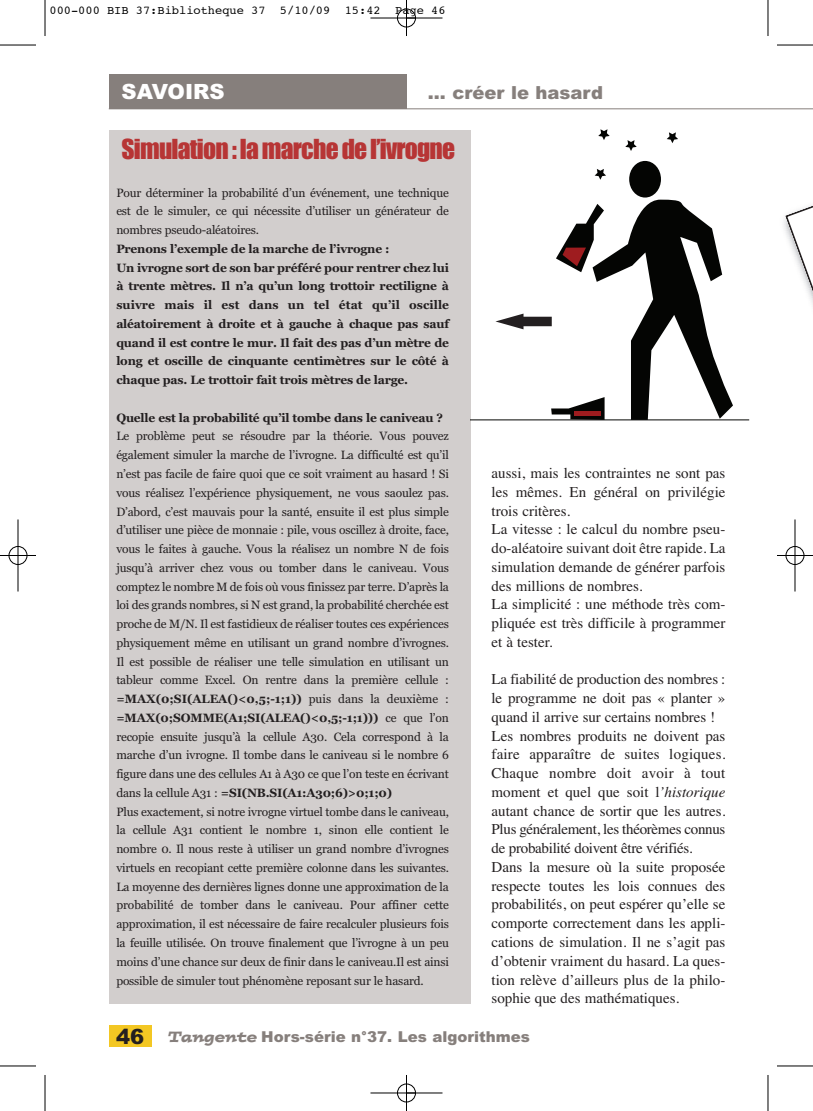
<style>
.page{position:relative;width:813px;height:1111px;background:#fff}
.page>*{position:absolute;margin:0;border:0;box-sizing:border-box;transform-origin:0 0}
.t1{font:25.5px "Impact";letter-spacing:-.03em;color:#b73535}
.t2{font:900 21px "Arial";color:#fff}
.t3{font:900 18px "Arial";color:#867f7c}
.t4{font:15px/18.8px "Times";color:#231f20}
.t5{font:900 15px "Arial";color:#867f7c}
.t6{font:12px/18.8px "Georgia";letter-spacing:-.015em;color:#231f20;text-align:justify}
.t7{font:700 12px/18.8px "Georgia";letter-spacing:-.015em;color:#231f20}
.t8{font:12px "Courier";color:#000}
.s1{font-weight:700}
.s2{font-style:italic}
.s3{font-size:21px;color:#231f20}
.s4{font-family:"Postino";font-weight:400;font-style:italic}
</style>
<div class="page">
<hr style="left:768px;top:109px;width:45px;height:1px;background:#867f7c">
<div style="left:109px;top:1025px;width:42px;height:21px;background:#f3c723"></div>
<div style="left:109px;top:75px;width:297px;height:34px;background:#867f7c"></div>
<hr style="left:109px;top:109px;width:659px;height:1px;background:#867f7c">
<div style="left:109px;top:130px;width:361px;height:873px;background:#d2cecd"></div>
<div style="left:629px;top:161px;width:32px;height:36px;background:#040503;border-radius:50%"></div>
<svg style="left:595px;top:169px;width:11px;height:11px"></svg>
<svg style="left:625px;top:140px;width:12px;height:11px"></svg>
<svg style="left:598px;top:129px;width:12px;height:11px"></svg>
<svg style="left:667px;top:132px;width:11px;height:11px"></svg>
<hr style="left:470px;top:419px;width:279px;height:1px;background:#040503">
<svg style="left:495px;top:200px;width:238px;height:220px"></svg>
<svg style="left:785px;top:205px;width:28px;height:100px"></svg>
<hr style="left:45px;top:0;width:1px;height:36px;background:#000">
<hr style="left:0;top:45px;width:36px;height:1px;background:#000">
<hr style="left:768px;top:0;width:1px;height:36px;background:#000">
<hr style="left:777px;top:45px;width:36px;height:1px;background:#000">
<hr style="left:45px;top:1074px;width:1px;height:36px;background:#000">
<hr style="left:0;top:1065px;width:36px;height:1px;background:#000">
<hr style="left:768px;top:1074px;width:1px;height:36px;background:#000">
<hr style="left:777px;top:1065px;width:36px;height:1px;background:#000">
<div style="left:9px;top:546px;width:18px;height:19px;border:1px solid #fff;border-radius:50%"></div>
<div style="left:785px;top:546px;width:19px;height:19px;border:1px solid #fff;border-radius:50%"></div>
<hr style="left:370px;top:18px;width:72px;height:1px;background:#000">
<hr style="left:370px;top:1092px;width:72px;height:1px;background:#000">
<hr style="left:18px;top:519px;width:1px;height:72px;background:#000">
<hr style="left:795px;top:519px;width:1px;height:72px;background:#000">
<hr style="left:406px;top:0;width:1px;height:36px;background:#000">
<hr style="left:406px;top:1074px;width:1px;height:36px;background:#000">
<hr style="left:0;top:555px;width:36px;height:1px;background:#000">
<hr style="left:777px;top:555px;width:36px;height:1px;background:#000">
<div style="left:397px;top:9px;width:19px;height:18px;border:1px solid #000;border-radius:50%"></div>
<div style="left:397px;top:1083px;width:19px;height:19px;border:1px solid #000;border-radius:50%"></div>
<div style="left:9px;top:546px;width:18px;height:18px;border:1px solid #000;border-radius:50%"></div>
<div style="left:786px;top:546px;width:18px;height:18px;border:1px solid #000;border-radius:50%"></div>
<p class="t8" style="left:50px;top:4px;width:398px">000-000 BIB 37:Bibliotheque 37 5/10/09 15:42 Page 46</p>
<h2 class="t2" style="left:122px;top:84px;width:105px">SAVOIRS</h2>
<h1 class="t1" style="left:122px;top:141px;width:335px">Simulation : la marche de l’ivrogne</h1>
<p class="t6" style="left:116px;top:184px;width:334px">Pour déterminer la probabilité d’un événement, une technique est de le simuler, ce qui nécessite d’utiliser un générateur de nombres pseudo-aléatoires.</p>
<p class="t7" style="left:116px;top:240px;width:334px">Prenons l’exemple de la marche de l’ivrogne :<br>Un ivrogne sort de son bar préféré pour rentrer chez lui à trente mètres. Il n’a qu’un long trottoir rectiligne à suivre mais il est dans un tel état qu’il oscille aléatoirement à droite et à gauche à chaque pas sauf quand il est contre le mur. Il fait des pas d’un mètre de long et oscille de cinquante centimètres sur le côté à chaque pas. Le trottoir fait trois mètres de large.</p>
<p class="t7" style="left:116px;top:409px;width:328px">Quelle est la probabilité qu’il tombe dans le caniveau ?</p>
<p class="t6" style="left:116px;top:428px;width:334px;text-align:left">Le problème peut se résoudre par la théorie. Vous pouvez également simuler la marche de l’ivrogne. La difficulté est qu’il n’est pas facile de faire quoi que ce soit vraiment au hasard ! Si vous réalisez l’expérience physiquement, ne vous saoulez pas.<br>D’abord, c’est mauvais pour la santé, ensuite il est plus simple d’utiliser une pièce de monnaie : pile, vous oscillez à droite, face, vous le faites à gauche. Vous la réalisez un nombre N de fois jusqu’à arriver chez vous ou tomber dans le caniveau. Vous comptez le nombre M de fois où vous finissez par terre. D’après la loi des grands nombres, si N est grand, la probabilité cherchée est proche de M/N. Il est fastidieux de réaliser toutes ces expériences physiquement même en utilisant un grand nombre d’ivrognes.<br>Il est possible de réaliser une telle simulation en utilisant un tableur comme Excel. On rentre dans la première cellule : <span class="s1">=MAX(0;SI(ALEA()&lt;0,5;-1;1))</span> puis dans la deuxième : <span class="s1">=MAX(0;SOMME(A1;SI(ALEA()&lt;0,5;-1;1)))</span> ce que l’on recopie ensuite jusqu’à la cellule A30. Cela correspond à la marche d’un ivrogne. Il tombe dans le caniveau si le nombre 6 figure dans une des cellules A1 à A30 ce que l’on teste en écrivant dans la cellule A31 : <span class="s1">=SI(NB.SI(A1:A30;6)&gt;0;1;0)<br></span>Plus exactement, si notre ivrogne virtuel tombe dans le caniveau, la cellule A31 contient le nombre 1, sinon elle contient le nombre 0. Il nous reste à utiliser un grand nombre d’ivrognes virtuels en recopiant cette première colonne dans les suivantes.<br>La moyenne des dernières lignes donne une approximation de la probabilité de tomber dans le caniveau. Pour affiner cette approximation, il est nécessaire de faire recalculer plusieurs fois la feuille utilisée. On trouve finalement que l’ivrogne à un peu moins d’une chance sur deux de finir dans le caniveau.Il est ainsi possible de simuler tout phénomène reposant sur le hasard.</p>
<h3 class="t3" style="left:428px;top:86px;width:177px">… créer le hasard</h3>
<p class="t4" style="left:491px;top:465px;width:235px">aussi, mais les contraintes ne sont pas les mêmes. En général on privilégie trois critères.<br>La vitesse : le calcul du nombre pseu&shy;do-aléatoire suivant doit être rapide. La simulation demande de générer parfois des millions de nombres.<br>La simplicité : une méthode très com&shy;pliquée est très difficile à programmer et à tester.</p>
<p class="t4" style="left:491px;top:671px;width:235px">La fiabilité de production des nombres : le programme ne doit pas « planter » quand il arrive sur certains nombres !<br>Les nombres produits ne doivent pas faire apparaître de suites logiques.<br>Chaque nombre doit avoir à tout moment et quel que soit l<span class="s2">’historique </span>autant chance de sortir que les autres.<br>Plus généralement, les théorèmes connus de probabilité doivent être vérifiés.<br>Dans la mesure où la suite proposée respecte toutes les lois connues des probabilités, on peut espérer qu’elle se comporte correctement dans les appli&shy;cations de simulation. Il ne s’agit pas d’obtenir vraiment du hasard. La ques&shy;tion relève d’ailleurs plus de la philo&shy;sophie que des mathématiques.</p>
<p class="t5" style="left:116px;top:1031px;width:415px"><span class="s3">46</span> <span class="s4">Tangente</span> Hors-série n°37. Les algorithmes</p>
</div>
